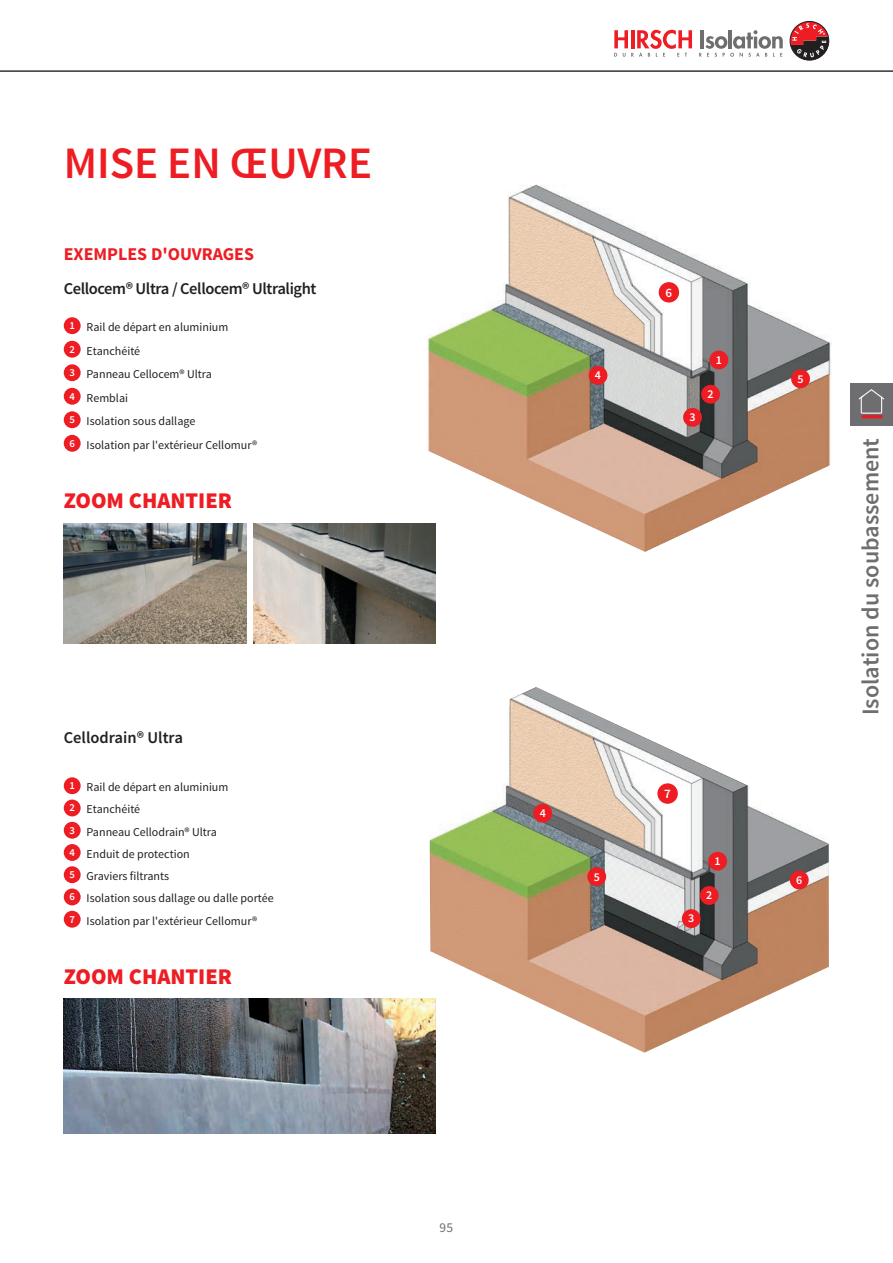
<style>
.page{position:relative;width:893px;height:1263px;background:#fff}
.page>*{position:absolute;margin:0;border:0;box-sizing:border-box;transform-origin:0 0}
.t1{font:600 45px "Source Sans Pro";color:#ee1d23}
.t2{font:600 24px "Source Sans Pro";color:#6e6d70}
.t3{font:900 22.5px "Source Sans Pro";color:#ee1d23}
.t4{font:700 18px "Source Sans Pro";color:#ee1d23}
.t5{font:600 16.5px "Source Sans Pro";letter-spacing:-.025em;color:#231f20}
.t6{font:600 16.5px "Source Sans Pro";color:#231f20}
.t7{font:13.5px "Source Sans Pro";color:#6e6d70}
.t8{font:600 12.9px "Source Sans Pro";color:#fff}
.t9{font:12px/22.2px "Source Sans Pro";color:#231f20}
.t10{font:600 12px "Source Sans Pro";color:#fff}
</style>
<div class="page">
<div style="left:64px;top:777px;width:17px;height:17px;background:#ee1d23;border-radius:50%"></div>
<div style="left:64px;top:800px;width:17px;height:16px;background:#ee1d23;border-radius:50%"></div>
<div style="left:64px;top:822px;width:17px;height:17px;background:#ee1d23;border-radius:50%"></div>
<div style="left:64px;top:844px;width:17px;height:17px;background:#ee1d23;border-radius:50%"></div>
<div style="left:64px;top:866px;width:17px;height:17px;background:#ee1d23;border-radius:50%"></div>
<div style="left:64px;top:889px;width:17px;height:16px;background:#ee1d23;border-radius:50%"></div>
<div style="left:64px;top:911px;width:17px;height:17px;background:#ee1d23;border-radius:50%"></div>
<div style="left:64px;top:317px;width:17px;height:17px;background:#ee1d23;border-radius:50%"></div>
<div style="left:64px;top:341px;width:17px;height:17px;background:#ee1d23;border-radius:50%"></div>
<div style="left:64px;top:364px;width:17px;height:17px;background:#ee1d23;border-radius:50%"></div>
<div style="left:64px;top:388px;width:17px;height:17px;background:#ee1d23;border-radius:50%"></div>
<div style="left:64px;top:411px;width:17px;height:17px;background:#ee1d23;border-radius:50%"></div>
<div style="left:64px;top:435px;width:17px;height:17px;background:#ee1d23;border-radius:50%"></div>
<img style="left:253px;top:523px;width:183px;height:120px">
<img style="left:64px;top:523px;width:182px;height:120px">
<img style="left:64px;top:998px;width:372px;height:136px">
<img style="left:429px;top:687px;width:400px;height:366px">
<div style="left:708px;top:852px;width:19px;height:19px;background:#ee1d23;border-radius:50%"></div>
<div style="left:700px;top:886px;width:19px;height:19px;background:#ee1d23;border-radius:50%"></div>
<div style="left:682px;top:909px;width:19px;height:19px;background:#ee1d23;border-radius:50%"></div>
<div style="left:587px;top:867px;width:19px;height:19px;background:#ee1d23;border-radius:50%"></div>
<div style="left:790px;top:871px;width:19px;height:18px;background:#ee1d23;border-radius:50%"></div>
<div style="left:533px;top:804px;width:19px;height:19px;background:#ee1d23;border-radius:50%"></div>
<div style="left:657px;top:783px;width:21px;height:21px;background:#ee1d23;border-radius:50%"></div>
<img style="left:405px;top:184px;width:448px;height:368px">
<div style="left:709px;top:351px;width:19px;height:18px;background:#ee1d23;border-radius:50%"></div>
<div style="left:701px;top:385px;width:19px;height:19px;background:#ee1d23;border-radius:50%"></div>
<div style="left:683px;top:408px;width:19px;height:19px;background:#ee1d23;border-radius:50%"></div>
<div style="left:589px;top:366px;width:18px;height:19px;background:#ee1d23;border-radius:50%"></div>
<div style="left:791px;top:369px;width:19px;height:19px;background:#ee1d23;border-radius:50%"></div>
<div style="left:659px;top:282px;width:20px;height:21px;background:#ee1d23;border-radius:50%"></div>
<div style="left:850px;top:383px;width:43px;height:42px;background:#6e6d70"></div>
<svg style="left:859px;top:389px;width:25px;height:25px"></svg>
<hr style="left:863px;top:415px;width:18px;height:3px;background:#e41e25">
<svg style="left:0;top:21px;width:893px;height:51px"></svg>
<h1 class="t1" style="left:64px;top:142px;width:310px">MISE EN ŒUVRE</h1>
<h3 class="t4" style="left:64px;top:245px;width:192px">EXEMPLES D'OUVRAGES</h3>
<h3 class="t5" style="left:64px;top:281px;width:254px">Cellocem® Ultra / Cellocem® Ultralight</h3>
<p class="t9" style="left:69px;top:316px;width:189px;line-height:23.5px"><sup>1</sup> Rail de départ en aluminium<br><sup>2</sup> Etanchéité<br><sup>3</sup> Panneau Cellocem® Ultra<br><sup>4</sup> Remblai<br><sup>5</sup> Isolation sous dallage<br><sup>6</sup> Isolation par l'extérieur Cellomur®</p>
<h3 class="t3" style="left:64px;top:487px;width:170px">ZOOM CHANTIER</h3>
<h3 class="t6" style="left:64px;top:729px;width:121px">Cellodrain® Ultra</h3>
<p class="t9" style="left:69px;top:777px;width:206px"><sup>1</sup> Rail de départ en aluminium<br><sup>2</sup> Etanchéité<br><sup>3</sup> Panneau Cellodrain® Ultra<br><sup>4</sup> Enduit de protection<br><sup>5</sup> Graviers filtrants<br><sup>6</sup> Isolation sous dallage ou dalle portée<br><sup>7</sup> Isolation par l'extérieur Cellomur®</p>
<h3 class="t3" style="left:64px;top:963px;width:170px">ZOOM CHANTIER</h3>
<p class="t8" style="left:665px;top:286px;width:8px">6</p>
<p class="t10" style="left:716px;top:354px;width:8px">1</p>
<p class="t10" style="left:595px;top:369px;width:8px">4</p>
<p class="t10" style="left:797px;top:373px;width:8px">5</p>
<p class="t10" style="left:689px;top:411px;width:8px">3</p>
<p class="t10" style="left:707px;top:388px;width:8px">2</p>
<p class="t10" style="left:540px;top:807px;width:8px">4</p>
<p class="t8" style="left:664px;top:787px;width:8px">7</p>
<p class="t10" style="left:714px;top:855px;width:8px">1</p>
<p class="t10" style="left:594px;top:871px;width:8px">5</p>
<p class="t10" style="left:796px;top:874px;width:8px">6</p>
<p class="t10" style="left:688px;top:913px;width:8px">3</p>
<p class="t10" style="left:706px;top:890px;width:8px">2</p>
<h2 class="t2" style="left:859px;top:715px;width:279px;rotate:-90deg">Isolation du soubassement</h2>
<p class="t7" style="left:440px;top:1221px;width:15px">95</p>
</div>
